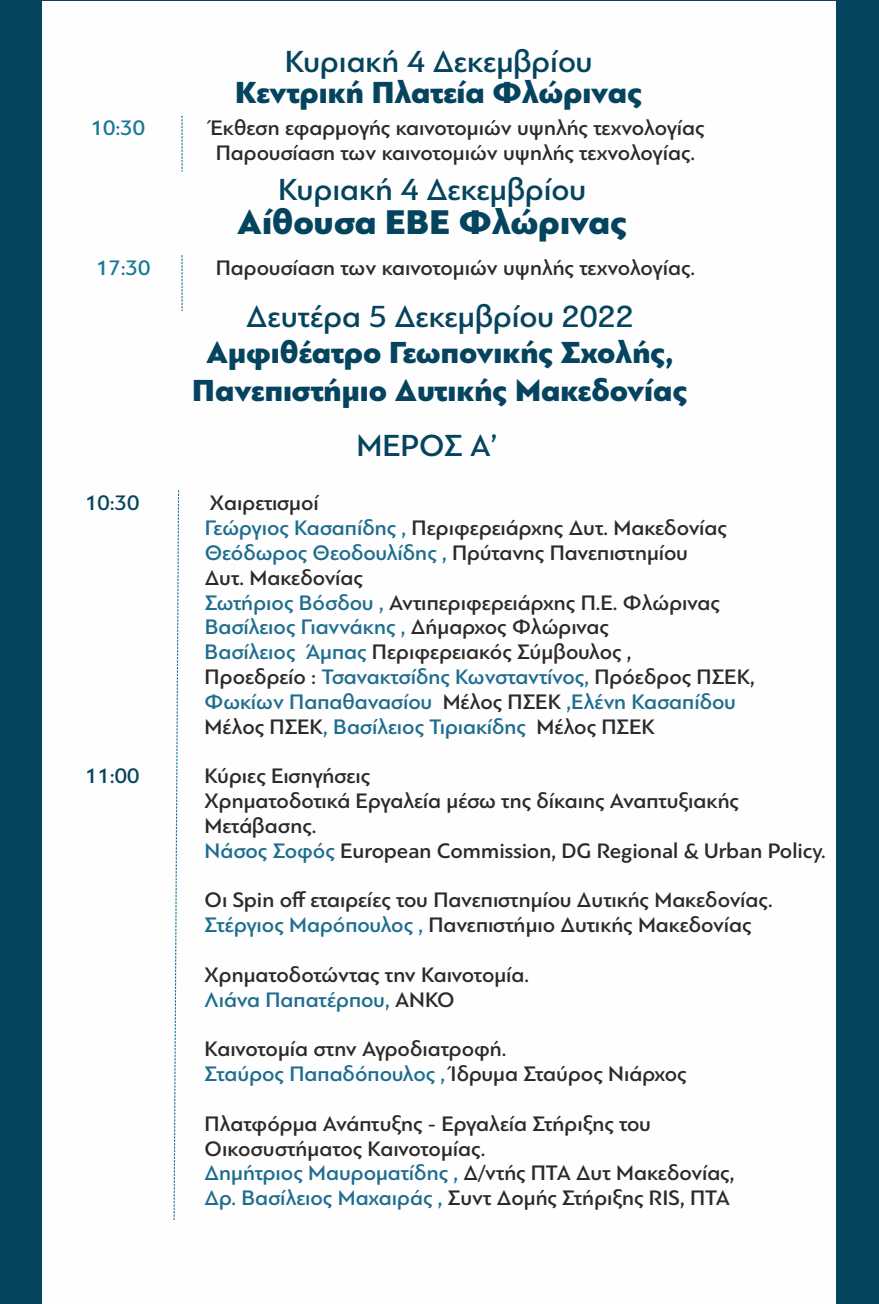
<style>
.page{position:relative;width:879px;height:1304px;background:#fff}
.page>*{position:absolute;margin:0;border:0;box-sizing:border-box;transform-origin:0 0}
.t1{font:900 36px "PF Bague Sans Pro";color:#05445e}
.t2{font:900 32px/37.6px "PF Bague Sans Pro";color:#05445e;text-align:center}
.t3{font:500 32px "PF Bague Sans Pro";color:#05445e}
.t4{font:500 22px/24.8px "PF Bague Sans Pro";color:#2b2a29}
.t5{font:500 22px "PF Bague Sans Pro";color:#1a7798}
.t6{font:500 22px "PF Bague Sans Pro";color:#05445e}
.s1{color:#1e6d8f}
</style>
<div class="page">
<div style="left:0;top:0;width:878px;height:1304px;background:#05445e"></div>
<div style="left:42px;top:1px;width:794px;height:1303px;background:#fefefe"></div>
<svg style="left:181px;top:116px;width:2px;height:56px"></svg>
<svg style="left:181px;top:255px;width:2px;height:56px"></svg>
<svg style="left:173px;top:490px;width:7px;height:730px"></svg>
<h2 class="t3" style="left:285px;top:49px;width:309px">Κυριακή 4 Δεκεµβρίου</h2>
<h2 class="t2" style="left:235px;top:76px;width:408px">Κεντρική Πλατεία Φλώρινας</h2>
<p class="t5" style="left:91px;top:119px;width:56px">10:30</p>
<p class="t4" style="left:210px;top:117px;width:496px">Έκθεση εφαρµογής καινοτοµιών υψηλής τεχνολογίας<br>Παρουσίαση των καινοτοµιών υψηλής τεχνολογίας.</p>
<h2 class="t3" style="left:278px;top:178px;width:309px">Κυριακή 4 Δεκεµβρίου</h2>
<h1 class="t1" style="left:237px;top:208px;width:391px">Αίθουσα ΕΒΕ Φλώρινας</h1>
<p class="t5" style="left:96px;top:259px;width:56px">17:30</p>
<p class="t4" style="left:216px;top:257px;width:481px">Παρουσίαση των καινοτοµιών υψηλής τεχνολογίας.</p>
<h2 class="t3" style="left:246px;top:304px;width:389px">Δευτέρα 5 Δεκεµβρίου 2022</h2>
<h2 class="t2" style="left:192px;top:337px;width:497px">Αµφιθέατρο Γεωπονικής Σχολής,<br>Πανεπιστήµιο Δυτικής Μακεδονίας</h2>
<h2 class="t3" style="left:356px;top:434px;width:143px">ΜΕΡΟΣ Α’</h2>
<p class="t6" style="left:85px;top:495px;width:56px">10:30</p>
<p class="t6" style="left:85px;top:768px;width:56px">11:00</p>
<p class="t4" style="left:205px;top:492px;width:552px">Χαιρετισµοί<br><span class="s1">Γεώργιος Κασαπίδης ,</span> Περιφερειάρχης Δυτ. Μακεδονίας <span class="s1">Θεόδωρος Θεοδουλίδης ,</span> Πρύτανης Πανεπιστηµίου<br>Δυτ. Μακεδονίας<br><span class="s1">Σωτήριος Βόσδου ,</span> Αντιπεριφερειάρχης Π.Ε. Φλώρινας <span class="s1">Βασίλειος Γιαννάκης ,</span> Δήµαρχος Φλώρινας<br><span class="s1">Βασίλειος Άµπας</span> Περιφερειακός Σύµβουλος ,<br>Προεδρείο : <span class="s1">Τσανακτσίδης Κωνσταντίνος,</span> Πρόεδρος ΠΣΕΚ, <span class="s1">Φωκίων Παπαθανασίου</span> Μέλος ΠΣΕΚ <span class="s1">,Ελένη Κασαπίδου </span>Μέλος ΠΣΕΚ<span class="s1">, Βασίλειος Τιριακίδης</span> Μέλος ΠΣΕΚ</p>
<p class="t4" style="left:205px;top:765px;width:623px">Κύριες Εισηγήσεις<br>Χρηµατοδοτικά Εργαλεία µέσω της δίκαιης Αναπτυξιακής Μετάβασης.<br><span class="s1">Νάσος Σοφός</span> European Commission, DG Regional &amp; Urban Policy.</p>
<p class="t4" style="left:205px;top:889px;width:569px">Οι Spin off εταιρείες του Πανεπιστηµίου Δυτικής Μακεδονίας.<br><span class="s1">Στέργιος Μαρόπουλος ,</span> Πανεπιστήµιο Δυτικής Μακεδονίας</p>
<p class="t4" style="left:205px;top:964px;width:326px">Χρηµατοδοτώντας την Καινοτοµία.<br><span class="s1">Λιάνα Παπατέρπου,</span> ΑΝΚΟ</p>
<p class="t4" style="left:205px;top:1038px;width:484px">Καινοτοµία στην Αγροδιατροφή.<br><span class="s1">Σταύρος Παπαδόπουλος ,</span> Ίδρυµα Σταύρος Νιάρχος</p>
<p class="t4" style="left:205px;top:1113px;width:531px">Πλατφόρµα Ανάπτυξης - Εργαλεία Στήριξης του Οικοσυστήµατος Καινοτοµίας.<br><span class="s1">Δηµήτριος Μαυροµατίδης ,</span> Δ/ντής ΠΤΑ Δυτ Μακεδονίας, <span class="s1">Δρ. Βασίλειος Μαχαιράς ,</span> Συντ Δοµής Στήριξης RIS, ΠΤΑ</p>
</div>
